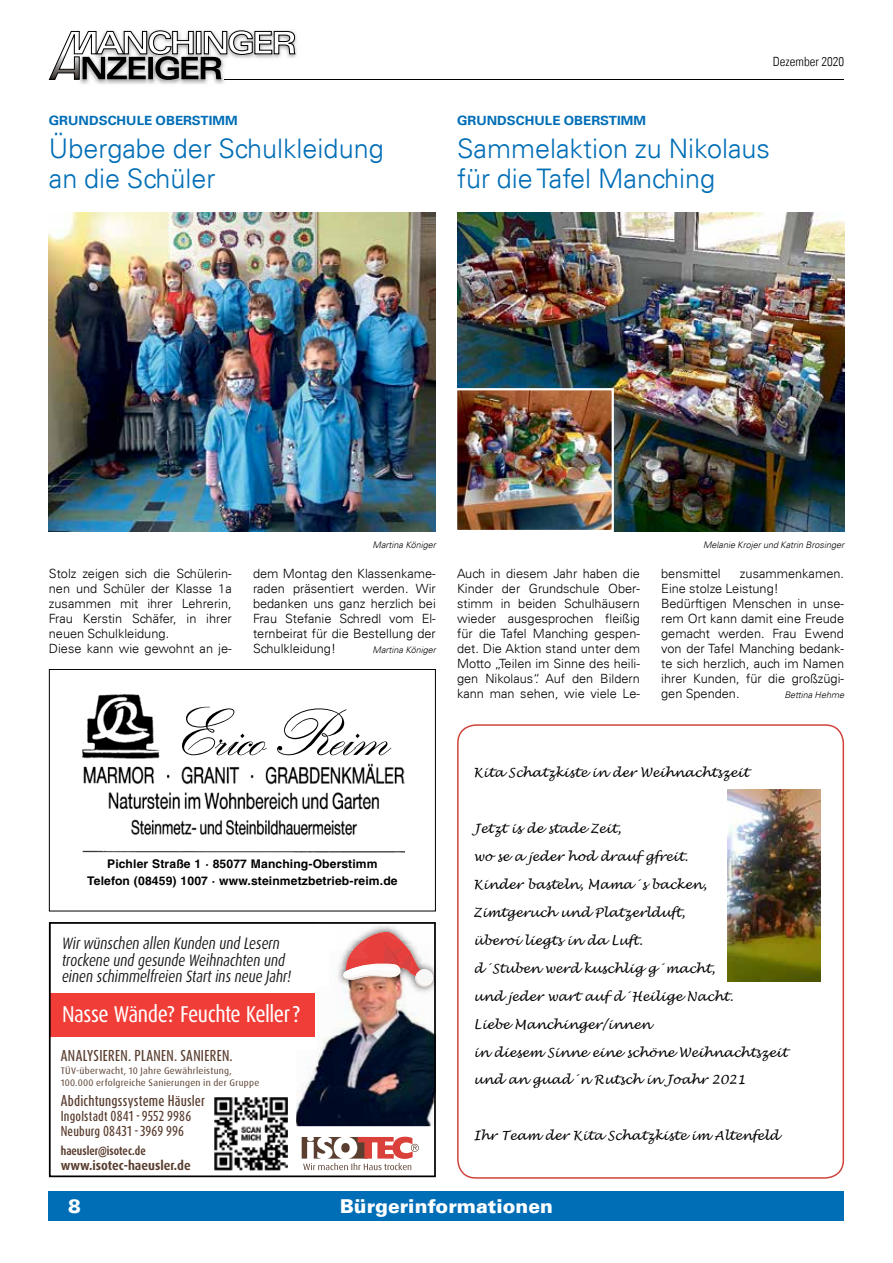
<style>
.page{position:relative;width:893px;height:1263px;background:#fff}
.page>*{position:absolute;margin:0;border:0;box-sizing:border-box;transform-origin:0 0}
.t1{font:700 65.7px "Kuenstler Script LT Two";letter-spacing:-.015em;color:#000}
.t2{font:300 27px/30px "Univers LT";color:#006eb7}
.t3{font:22.95px "Dax Condensed";letter-spacing:-.02em;color:#fff}
.t4{font:900 19.2px "Univers LT";color:#fff}
.t5{font:italic 16.5px/16.5px "Dax OT";color:#1a1a1a;scale:.8 1}
.t6{font:italic 15.3px/17.5px "Dax Condensed";color:#262626;text-align:center;scale:1.08 1}
.t7{font:500 15.15px "Dax Compact OT";letter-spacing:.015em;color:#5a3e30}
.t8{font:500 13.95px "Dax Compact OT";letter-spacing:.015em;color:#5a3e30}
.t9{font:500 13.05px "Dax Compact OT";letter-spacing:.015em;color:#5a3e30}
.t10{font:700 13.05px "Dax OT";color:#5a3e30;scale:.92 1}
.t11{font:300 12.75px/15px "Univers LT";color:#000}
.t12{font:700 12.75px "Univers LT";color:#006eb7;scale:1.05 1}
.t13{font:300 condensed 12.75px "Univers LT";color:#000}
.t14{font:italic 12.6px "Lucida Handwriting";color:#000}
.t15{font:700 12px/16.5px "Helvetica LT";letter-spacing:.01em;color:#000;text-align:center}
.t16{font:500 12px/15px "Dax Compact OT";letter-spacing:.015em;color:#5a3e30}
.t17{font:700 12px "Dax OT";color:#5a3e30;scale:.8 1}
.t18{font:700 11.7px "Dax Compact OT";letter-spacing:.015em;color:#5a3e30}
.t19{font:10.95px "Dax OT";letter-spacing:.025em;color:#5a3e30}
.t20{font:9.45px/12.5px "Dax OT";letter-spacing:.025em;color:#5a3e30}
.t21{font:italic 300 9px "Univers LT";color:#000}
.s1{font-family:"Dax OT";font-size:12px}
</style>
<div class="page">
<img style="left:80px;top:34px;width:217px;height:50px">
<svg style="left:49px;top:30px;width:246px;height:50px"></svg>
<hr style="left:225px;top:79px;width:619px;height:1px;background:#000">
<div style="left:49px;top:1191px;width:795px;height:29px;background:#006eb7"></div>
<img style="left:49px;top:212px;width:387px;height:319px">
<img style="left:457px;top:212px;width:387px;height:319px">
<img style="left:458px;top:391px;width:153px;height:138px">
<div style="left:455px;top:388px;width:159px;height:144px;border:2px solid #fff"></div>
<img style="left:727px;top:789px;width:94px;height:193px">
<div style="left:457px;top:724px;width:387px;height:455px;border:2px solid #d0433d;border-radius:18px"></div>
<svg style="left:302px;top:1137px;width:117px;height:33px"></svg>
<img style="left:296px;top:995px;width:137px;height:131px">
<div style="left:291px;top:991px;width:26px;height:59px;background:#fff"></div>
<img style="left:338px;top:965px;width:95px;height:30px">
<svg style="left:339px;top:932px;width:94px;height:55px"></svg>
<img style="left:214px;top:1097px;width:74px;height:73px">
<svg style="left:52px;top:1036px;width:263px;height:1px"></svg>
<div style="left:50px;top:993px;width:265px;height:43px;background:#f13d37"></div>
<div style="left:49px;top:922px;width:387px;height:255px;border:2px solid #000"></div>
<img style="left:82px;top:694px;width:322px;height:159px">
<div style="left:49px;top:669px;width:387px;height:242px;border:1px solid #000"></div>
<div style="left:167px;top:701px;width:252px;height:58px;background:#fff"></div>
<div style="left:178px;top:704px;width:220px;height:59px;background:#fff"></div>
<div style="left:50px;top:857px;width:384px;height:35px;background:#fff"></div>
<p class="t12" style="left:49px;top:113px;width:181px">GRUNDSCHULE OBERSTIMM</p>
<h2 class="t2" style="left:49px;top:133px;width:336px">Übergabe der Schulkleidung an die Schüler</h2>
<p class="t13" style="left:773px;top:53px;width:73px">Dezember 2020</p>
<p class="t12" style="left:457px;top:113px;width:181px">GRUNDSCHULE OBERSTIMM</p>
<h2 class="t2" style="left:457px;top:133px;width:314px">Sammelaktion zu Nikolaus für die Tafel Manching</h2>
<p class="t21" style="left:373px;top:539px;width:65px">Martina Königer</p>
<p class="t11" style="left:49px;top:566px;width:184px">Stolz zeigen sich die Schülerin&shy;nen und Schüler der Klasse 1a zusammen mit ihrer Lehrerin,<br>Frau Kerstin Schäfer, in ihrer neuen Schulkleidung.<br>Diese kann wie gewohnt an je-</p>
<p class="t11" style="left:253px;top:566px;width:184px;text-align:justify">dem Montag den Klassenkame&shy;raden präsentiert werden. Wir bedanken uns ganz herzlich bei Frau Stefanie Schredl vom El&shy;ternbeirat für die Bestellung der Schulkleidung!</p>
<p class="t21" style="left:373px;top:644px;width:65px">Martina Königer</p>
<h1 class="t1" style="left:178px;top:695px;width:211px">Erico Reim</h1>
<p class="t15" style="left:87px;top:856px;width:312px">Pichler Straße 1 · 85077 Manching-Oberstimm<br>Telefon (08459) 1007 · www.steinmetzbetrieb-reim.de</p>
<p class="t5" style="left:62px;top:935px;width:288px">Wir wünschen allen Kunden und Lesern trockene und gesunde Weihnachten und einen schimmelfreien Start ins neue Jahr!</p>
<p class="t6" style="left:74px;top:950px;width:203px">c ene e nac en un enen gu e himmelfreien Start in das neue Jahr!</p>
<h3 class="t3" style="left:62px;top:1000px;width:240px">Nasse Wände? Feuchte Keller?</h3>
<p class="t9" style="left:61px;top:1047px;width:173px">ANALYSIEREN. PLANEN. SANIEREN.</p>
<p class="t20" style="left:61px;top:1064px;width:200px">TÜV-überwacht, 10 Jahre Gewährleistung,<br>100.000 erfolgreiche Sanierungen in der Gruppe</p>
<p class="t9" style="left:61px;top:1092px;width:146px">Abdichtungssysteme Häusler</p>
<p class="t16" style="left:61px;top:1109px;width:132px">Ingolstadt 0841 - 9552 9986<br>Neuburg 08431 - 3969 996</p>
<p class="t18" style="left:61px;top:1157px;width:115px">www.isotec.de/haeusler</p>
<p class="t7" style="left:61px;top:1049px;width:200px">ANALYSIEREN. PLANEN. SANIEREN.</p>
<p class="t19" style="left:61px;top:1069px;width:199px">TÜV-überwacht, 10 Jahre Gewährleistung,</p>
<p class="t7" style="left:61px;top:1101px;width:168px">Abdichtungssysteme Häusler</p>
<p class="t8" style="left:85px;top:1120px;width:108px">l t dt 0841 9552 9</p>
<p class="t18" style="left:72px;top:1143px;width:81px">eusler@iso<span class="s1">te</span>te<span class="s1">c.</span>c.<span class="s1">de</span>de</p>
<p class="t10" style="left:61px;top:1157px;width:143px">www.isotec-haeusler.de</p>
<p class="t17" style="left:61px;top:1143px;width:75px">ha sler@iso</p>
<p class="t21" style="left:703px;top:539px;width:143px">Melanie Krojer und Katrin Brosinger</p>
<p class="t11" style="left:457px;top:566px;width:184px;text-align:justify">Auch in diesem Jahr haben die Kinder der Grundschule Ober&shy;stimm in beiden Schulhäusern wieder ausgesprochen fleißig für die Tafel Manching gespen&shy;det. Die Aktion stand unter dem Motto „Teilen im Sinne des heili&shy;gen Nikolaus“. Auf den Bildern kann man sehen, wie viele Le-</p>
<p class="t11" style="left:661px;top:566px;width:61px">bensmittel</p>
<p class="t11" style="left:661px;top:566px;width:184px;text-indent:79px">zusammenkamen.<br>Eine stolze Leistung!<br>Bedürftigen Menschen in unse&shy;rem Ort kann damit eine Freude gemacht werden. Frau Ewend von der Tafel Manching bedank&shy;te sich herzlich, auch im Namen ihrer Kunden, für die großzügi&shy;gen Spenden.</p>
<p class="t21" style="left:784px;top:689px;width:61px">Bettina Hehme</p>
<p class="t14" style="left:474px;top:765px;width:276px">Kita Schatzkiste in der Weihnachtszeit</p>
<p class="t14" style="left:474px;top:821px;width:149px">Jetzt is de stade Zeit,</p>
<p class="t14" style="left:474px;top:849px;width:216px">wo se a jeder hod drauf gfreit.</p>
<p class="t14" style="left:474px;top:877px;width:235px">Kinder basteln, Mama´s backen,</p>
<p class="t14" style="left:474px;top:905px;width:213px">Zimtgeruch und Platzerlduft,</p>
<p class="t14" style="left:474px;top:933px;width:170px">überoi liegts in da Luft.</p>
<p class="t14" style="left:474px;top:961px;width:243px">d´Stuben werd kuschlig g´macht,</p>
<p class="t14" style="left:474px;top:988px;width:261px">und jeder wart auf d´Heilige Nacht.</p>
<p class="t14" style="left:474px;top:1016px;width:179px">Liebe Manchinger/innen</p>
<p class="t14" style="left:474px;top:1044px;width:315px">in diesem Sinne eine schöne Weihnachtszeit</p>
<p class="t14" style="left:474px;top:1072px;width:273px">und an guad´n Rutsch in Joahr 2021</p>
<p class="t14" style="left:474px;top:1128px;width:307px">Ihr Team der Kita Schatzkiste im Altenfeld</p>
<h3 class="t4" style="left:68px;top:1193px;width:14px">8</h3>
<h3 class="t4" style="left:340px;top:1193px;width:214px">Bürgerinformationen</h3>
</div>
